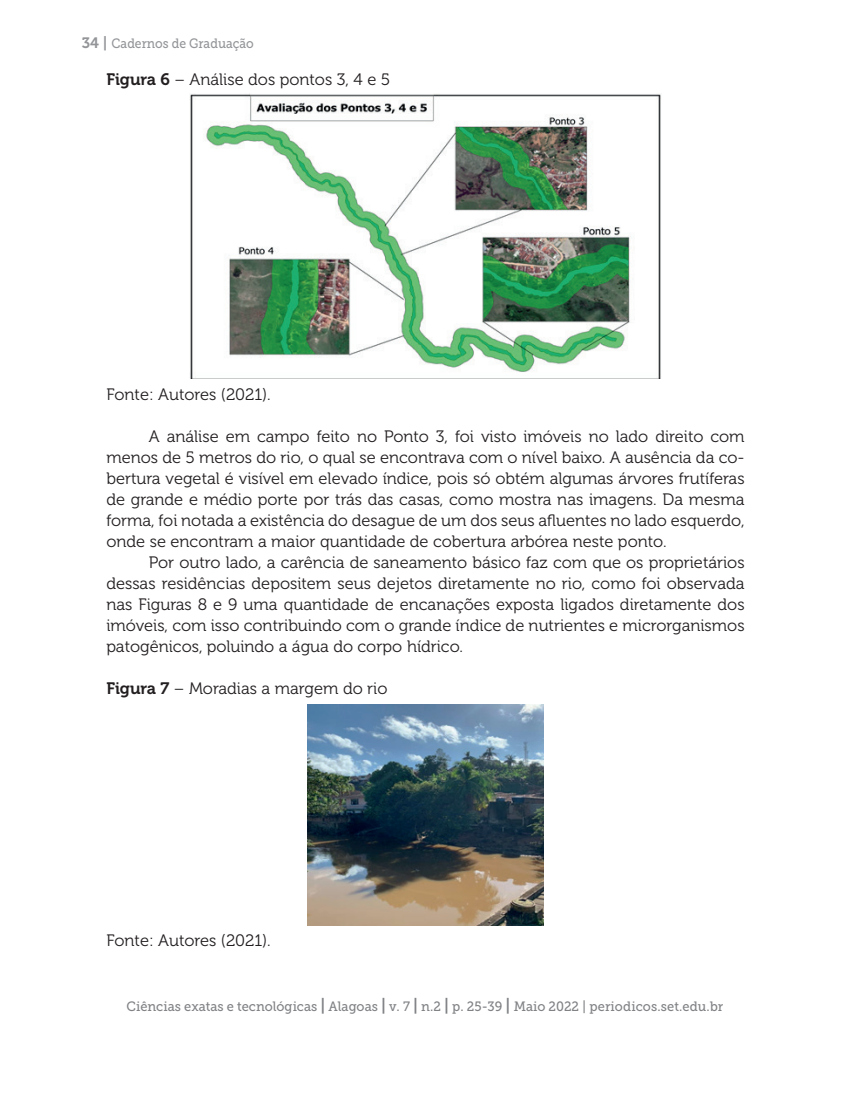
<style>
.page{position:relative;width:851px;height:1106px;background:#fff}
.page>*{position:absolute;margin:0;border:0;box-sizing:border-box;transform-origin:0 0}
.t1{font:16.5px/21px "Museo 300";color:#231f20;text-align:justify}
.t2{font:13.5px "Museo Slab 500";color:#808285;scale:.95 1}
.t3{font:13.5px "Museo Slab 500";color:#939598;scale:.9 1}
.s1{font-family:"Museo 700";font-size:15px}
.s2{font-family:"Museo 700"}
.s3{font-family:"Museo 700";font-size:16.5px}
</style>
<div class="page">
<img style="left:190px;top:94px;width:471px;height:285px">
<img style="left:307px;top:704px;width:236px;height:221px">
<p class="t3" style="left:82px;top:36px;width:193px"><span class="s1">34 |</span> Cadernos de Graduação</p>
<p class="t1" style="left:106px;top:69px;width:285px"><span class="s2">Figura 6</span> – Análise dos pontos 3, 4 e 5</p>
<p class="t1" style="left:106px;top:384px;width:166px">Fonte: Autores (2021).</p>
<p class="t1" style="left:106px;top:426px;width:639px;text-indent:43px">A análise em campo feito no Ponto 3, foi visto imóveis no lado direito com menos de 5 metros do rio, o qual se encontrava com o nível baixo. A ausência da co&shy;bertura vegetal é visível em elevado índice, pois só obtém algumas árvores frutíferas de grande e médio porte por trás das casas, como mostra nas imagens. Da mesma forma, foi notada a existência do desague de um dos seus afluentes no lado esquerdo, onde se encontram a maior quantidade de cobertura arbórea neste ponto.</p>
<p class="t1" style="left:106px;top:552px;width:639px;text-indent:43px">Por outro lado, a carência de saneamento básico faz com que os proprietários dessas residências depositem seus dejetos diretamente no rio, como foi observada nas Figuras 8 e 9 uma quantidade de encanações exposta ligados diretamente dos imóveis, com isso contribuindo com o grande índice de nutrientes e microrganismos patogênicos, poluindo a água do corpo hídrico.</p>
<p class="t1" style="left:106px;top:678px;width:282px"><span class="s2">Figura 7</span> – Moradias a margem do rio</p>
<p class="t1" style="left:106px;top:930px;width:166px">Fonte: Autores (2021).</p>
<p class="t2" style="left:126px;top:999px;width:629px">Ciências exatas e tecnológicas <span class="s3">|</span> Alagoas <span class="s3">|</span> v. 7 <span class="s3">|</span> n.2 <span class="s3">|</span> p. 25-39 <span class="s3">|</span> Maio 2022 | periodicos.set.edu.br</p>
</div>
